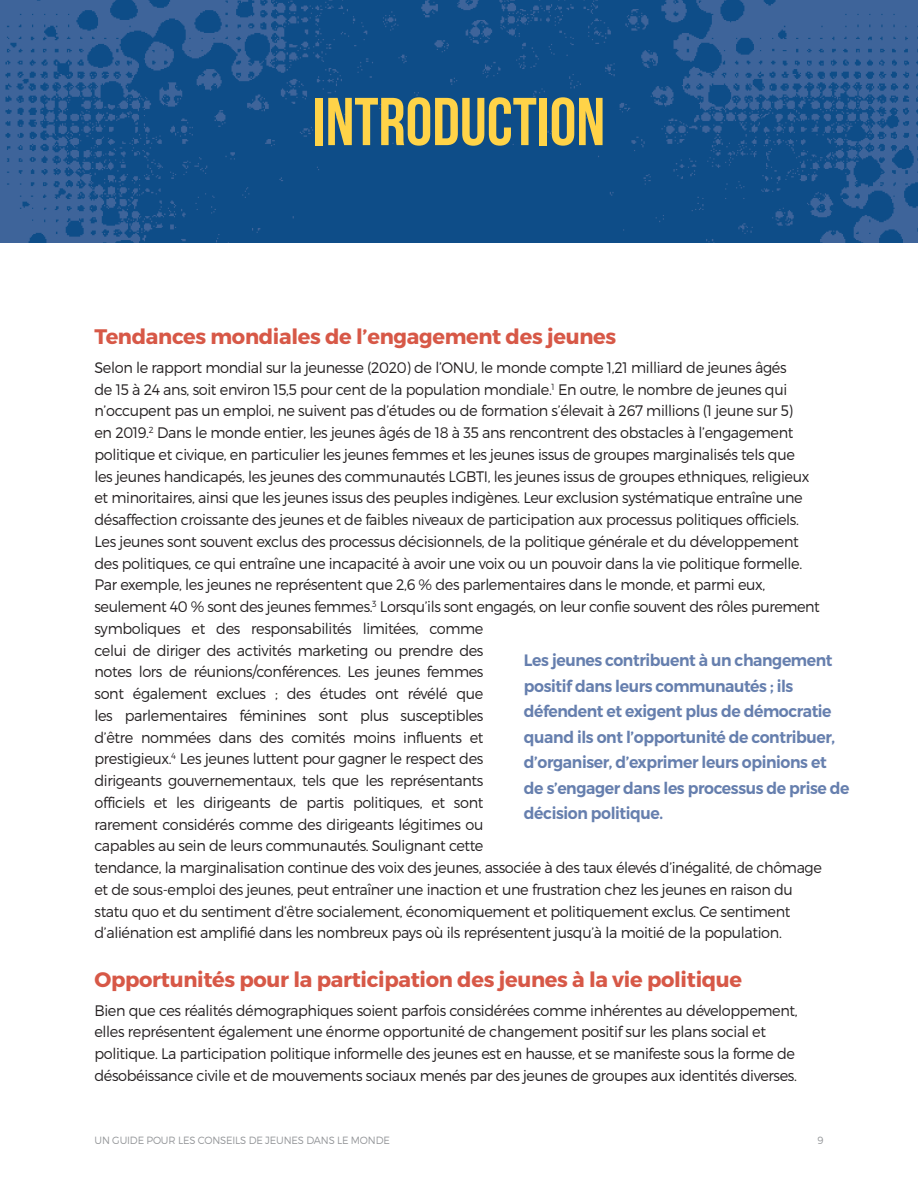
<style>
.page{position:relative;width:918px;height:1188px;background:#fff}
.page>*{position:absolute;margin:0;border:0;box-sizing:border-box;transform-origin:0 0}
.t1{font:700 67.5px "Bebas Neue";color:#ffd348}
.t2{font:700 21px "Montserrat";letter-spacing:-.015em;color:#d75847}
.t3{font:600 16.5px/25.5px "Montserrat";letter-spacing:-.025em;color:#667fae;scale:.95 1}
.t4{font:300 15.15px/21.8px "Montserrat";letter-spacing:-.025em;color:#231f20;scale:.95 1}
.t5{font:300 10.5px "Montserrat";letter-spacing:-.015em;color:#939598;scale:.95 1}
</style>
<div class="page">
<img style="left:0;top:0;width:918px;height:243px">
<h1 class="t1" style="left:313px;top:85px;width:294px">INTRODUCTION</h1>
<h2 class="t2" style="left:94px;top:324px;width:523px">Tendances mondiales de l’engagement des jeunes</h2>
<p class="t4" style="left:94px;top:356px;width:767px">Selon le rapport mondial sur la jeunesse (2020) de l’ONU, le monde compte 1,21 milliard de jeunes âgés<br>de 15 à 24 ans, soit environ 15,5 pour cent de la population mondiale.<sup>1</sup> En outre, le nombre de jeunes qui n’occupent pas un emploi, ne suivent pas d’études ou de formation s’élevait à 267 millions (1 jeune sur 5)<br>en 2019.<sup>2</sup> Dans le monde entier, les jeunes âgés de 18 à 35 ans rencontrent des obstacles à l’engagement politique et civique, en particulier les jeunes femmes et les jeunes issus de groupes marginalisés tels que<br>les jeunes handicapés, les jeunes des communautés LGBTI, les jeunes issus de groupes ethniques, religieux et minoritaires, ainsi que les jeunes issus des peuples indigènes. Leur exclusion systématique entraîne une désaffection croissante des jeunes et de faibles niveaux de participation aux processus politiques officiels.<br>Les jeunes sont souvent exclus des processus décisionnels, de la politique générale et du développement des politiques, ce qui entraîne une incapacité à avoir une voix ou un pouvoir dans la vie politique formelle.<br>Par exemple, les jeunes ne représentent que 2,6 % des parlementaires dans le monde, et parmi eux, seulement 40 % sont des jeunes femmes.<sup>3</sup> Lorsqu’ils sont engagés, on leur confie souvent des rôles purement symboliques et des responsabilités limitées, comme<br>celui de diriger des activités marketing ou prendre des<br>notes lors de réunions/conférences. Les jeunes femmes<br>sont également exclues ; des études ont révélé que<br>les parlementaires féminines sont plus susceptibles<br>d’être nommées dans des comités moins influents et<br>prestigieux.<sup>4</sup> Les jeunes luttent pour gagner le respect des<br>dirigeants gouvernementaux, tels que les représentants<br>officiels et les dirigeants de partis politiques, et sont<br>rarement considérés comme des dirigeants légitimes ou<br>capables au sein de leurs communautés. Soulignant cette<br>tendance, la marginalisation continue des voix des jeunes, associée à des taux élevés d’inégalité, de chômage et de sous-emploi des jeunes, peut entraîner une inaction et une frustration chez les jeunes en raison du statu quo et du sentiment d’être socialement, économiquement et politiquement exclus. Ce sentiment d’aliénation est amplifié dans les nombreux pays où ils représentent jusqu’à la moitié de la population.</p>
<h2 class="t2" style="left:94px;top:967px;width:649px">Opportunités pour la participation des jeunes à la vie politique</h2>
<p class="t4" style="left:94px;top:999px;width:742px">Bien que ces réalités démographiques soient parfois considérées comme inhérentes au développement, elles représentent également une énorme opportunité de changement positif sur les plans social et politique. La participation politique informelle des jeunes est en hausse, et se manifeste sous la forme de désobéissance civile et de mouvements sociaux menés par des jeunes de groupes aux identités diverses.</p>
<p class="t3" style="left:524px;top:648px;width:344px">Les jeunes contribuent à un changement positif dans leurs communautés ; ils défendent et exigent plus de démocratie quand ils ont l’opportunité de contribuer, d’organiser, d’exprimer leurs opinions et de s’engager dans les processus de prise de décision politique.</p>
<p class="t5" style="left:95px;top:1134px;width:312px">UN GUIDE POUR LES CONSEILS DE JEUNES DANS LE MONDE</p>
<p class="t5" style="left:818px;top:1134px;width:8px">9</p>
</div>
